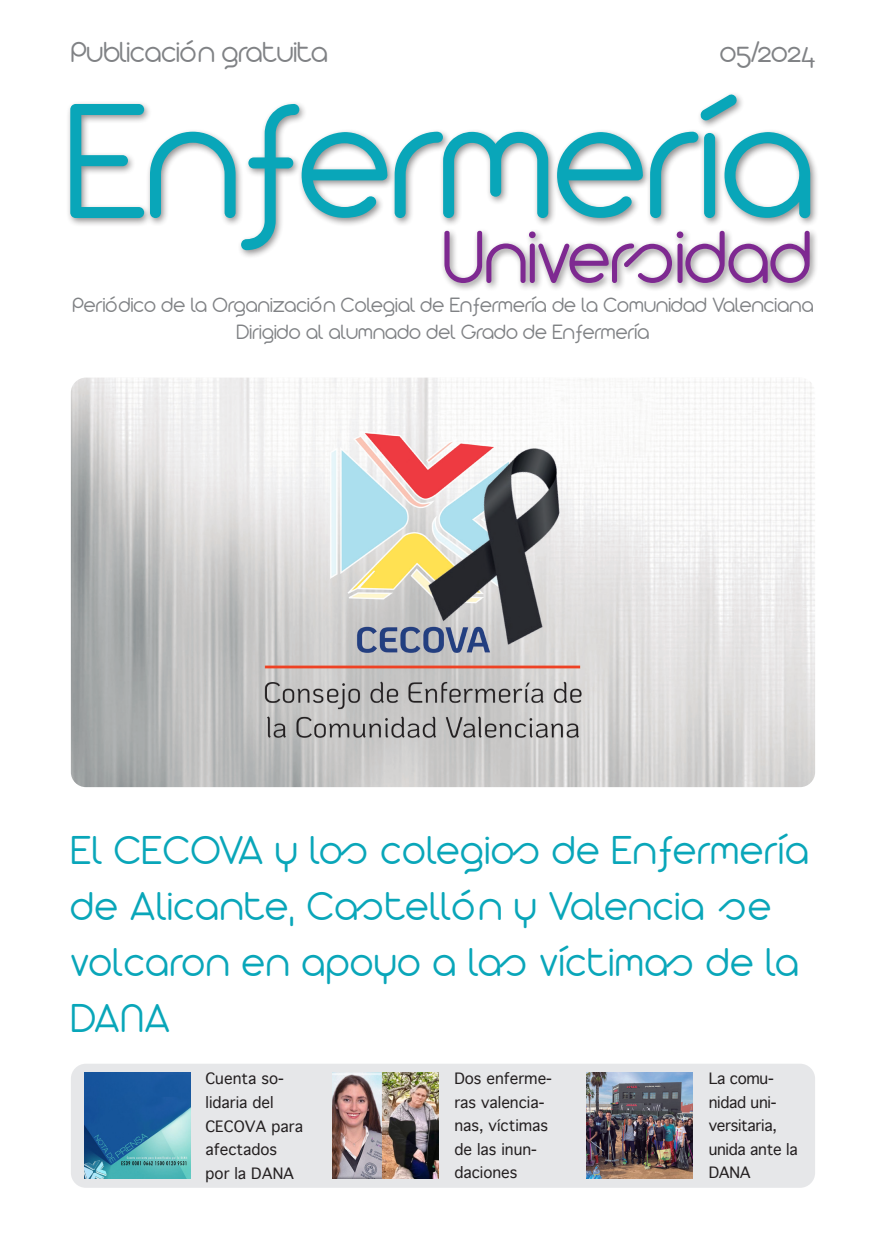
<style>
.page{position:relative;width:886px;height:1241px;background:#fff}
.page>*{position:absolute;margin:0;border:0;box-sizing:border-box;transform-origin:0 0}
.t1{font:300 177.5px "Arista 2.0 Alternate";color:#09a6b9}
.t2{font:300 81.25px "Arista 2.0 Alternate";color:#7e2991}
.t3{font:300 43.75px/56.2px "Arista 2.0 Alternate";letter-spacing:.03em;color:#09a6b9}
.t4{font:300 31.5px "Arista 2.0 Alternate";color:#808285}
.t5{font:300 22.5px "Arista 2.0 Alternate";letter-spacing:.01em;color:#808285}
.t6{font:15px/23.6px "Geneva";color:#231f20}
.t7{font:15px/23.5px "Geneva";letter-spacing:-.02em;color:#231f20}
</style>
<div class="page">
<div style="left:66px;top:91px;width:753px;height:201px;background:#231f20;opacity:.5"></div>
<div style="left:71px;top:1063px;width:744px;height:124px;background:#e6e7e9;border-radius:15px"></div>
<img style="left:84px;top:1072px;width:106px;height:106px">
<img style="left:332px;top:1072px;width:106px;height:106px">
<img style="left:586px;top:1072px;width:107px;height:106px">
<img style="left:71px;top:377px;width:744px;height:410px">
<p class="t4" style="left:71px;top:33px;width:258px">Publicación gratuita</p>
<p class="t4" style="left:720px;top:33px;width:97px">05/2024</p>
<p class="t1" style="left:65px;top:59px;width:751px">Enfermería</p>
<p class="t2" style="left:442px;top:210px;width:371px">Universidad</p>
<p class="t5" style="left:72px;top:292px;width:743px">Periódico de la Organización Colegial de Enfermería de la Comunidad Valenciana</p>
<p class="t5" style="left:236px;top:319px;width:414px">Dirigido al alumnado del Grado de Enfermería</p>
<p class="t3" style="left:71px;top:820px;width:739px">El CECOVA y los colegios de Enfermería de Alicante, Castellón y Valencia se volcaron en apoyo a las víctimas de la<br>DANA</p>
<p class="t6" style="left:206px;top:1067px;width:99px">Cuenta so&shy;lidaria del<br>CECOVA para afectados por la DANA</p>
<p class="t6" style="left:454px;top:1067px;width:99px">Dos enferme&shy;ras valencia&shy;nas, víctimas de las inun&shy;daciones</p>
<p class="t7" style="left:709px;top:1067px;width:90px">La comu&shy;nidad uni&shy;versitaria, unida ante la<br>DANA</p>
</div>
